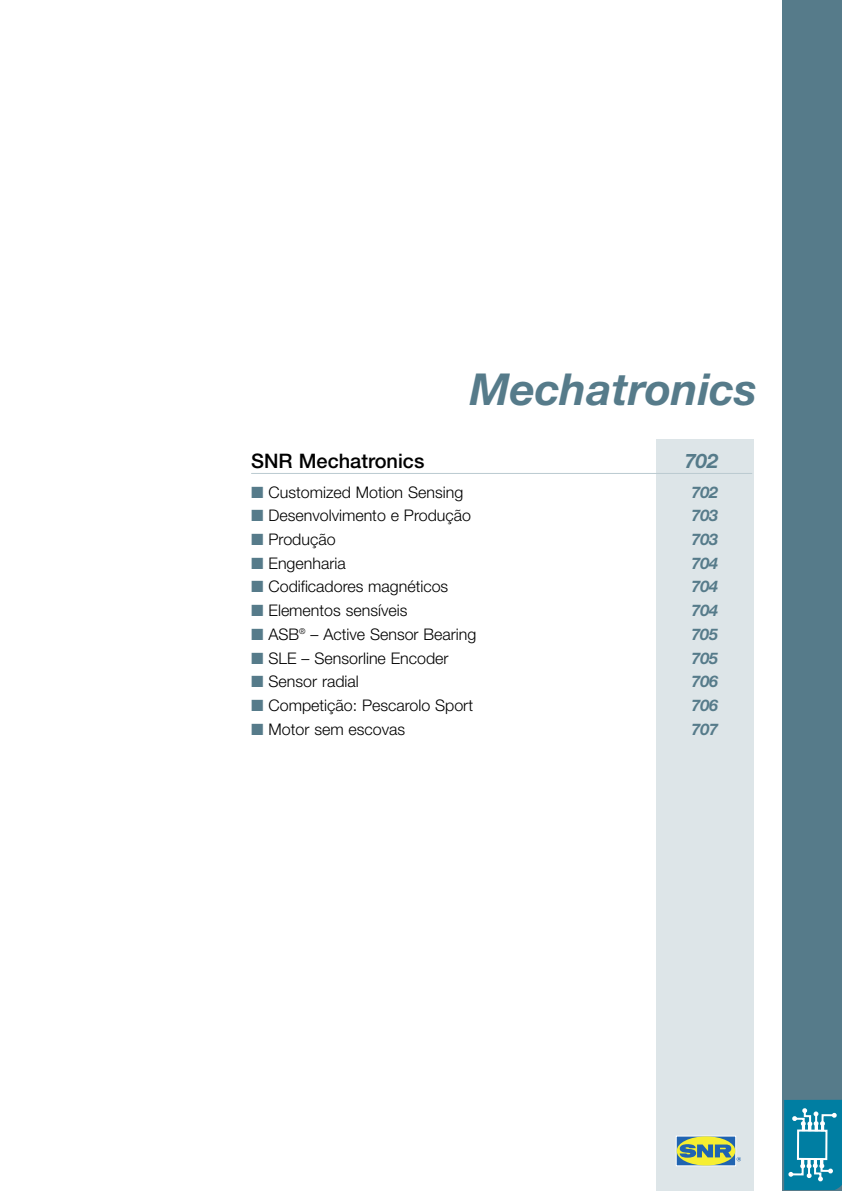
<style>
.page{position:relative;width:842px;height:1191px;background:#fff}
.page>*{position:absolute;margin:0;border:0;box-sizing:border-box;transform-origin:0 0}
.t1{font:italic 700 44px "Helvetica Neue";color:#567b8a}
.t2{font:500 20px "Helvetica Neue";color:#000}
.t3{font:italic 700 20px "Helvetica Neue";color:#567b8a}
.t4{font:300 16px "Helvetica Neue";color:#000}
.t5{font:italic 700 16px "Helvetica Neue";color:#567b8a}
.s1{font-family:"European Pi Three";font-weight:400;font-size:15px;color:#567b8a}
</style>
<div class="page">
<div style="left:782px;top:0;width:60px;height:1191px;background:#567b8a"></div>
<svg style="left:784px;top:1099px;width:57px;height:90px;background:#1f8dac"></svg>
<div style="left:797px;top:1129px;width:30px;height:31px;border:2px solid #fff"></div>
<div style="left:656px;top:439px;width:98px;height:752px;background:#dde5e8"></div>
<hr style="left:251px;top:473px;width:501px;height:1px;background:#bbcad0">
<svg style="left:678px;top:1138px;width:56px;height:26px"></svg>
<div style="left:676px;top:1136px;width:60px;height:30px;border:1px solid #fff"></div>
<div style="left:677px;top:1136px;width:58px;height:29px;background:#f6ee31;border-radius:50%"></div>
<svg style="left:680px;top:1144px;width:61px;height:17px"></svg>
<h1 class="t1" style="left:470px;top:373px;width:289px">Mechatronics</h1>
<p class="t2" style="left:251px;top:454px;width:175px">SNR Mechatronics</p>
<p class="t3" style="left:685px;top:454px;width:35px">702</p>
<p class="t4" style="left:251px;top:486px;width:214px"><span class="s1">-</span> Customized Motion Sensing</p>
<p class="t5" style="left:691px;top:486px;width:28px">702</p>
<p class="t4" style="left:251px;top:510px;width:221px"><span class="s1">-</span> Desenvolvimento e Produção</p>
<p class="t5" style="left:691px;top:510px;width:28px">703</p>
<p class="t4" style="left:251px;top:533px;width:86px"><span class="s1">-</span> Produção</p>
<p class="t5" style="left:691px;top:533px;width:28px">703</p>
<p class="t4" style="left:251px;top:557px;width:96px"><span class="s1">-</span> Engenharia</p>
<p class="t5" style="left:691px;top:557px;width:28px">704</p>
<p class="t4" style="left:251px;top:581px;width:199px"><span class="s1">-</span> Codificadores magnéticos</p>
<p class="t5" style="left:691px;top:581px;width:28px">704</p>
<p class="t4" style="left:251px;top:605px;width:158px"><span class="s1">-</span> Elementos sensíveis</p>
<p class="t5" style="left:691px;top:605px;width:28px">704</p>
<p class="t4" style="left:251px;top:628px;width:227px"><span class="s1">-</span> ASB<sup>®</sup> – Active Sensor Bearing</p>
<p class="t5" style="left:691px;top:628px;width:28px">705</p>
<p class="t4" style="left:251px;top:652px;width:199px"><span class="s1">-</span> SLE – Sensorline Encoder</p>
<p class="t5" style="left:691px;top:652px;width:28px">705</p>
<p class="t4" style="left:251px;top:676px;width:109px"><span class="s1">-</span> Sensor radial</p>
<p class="t5" style="left:691px;top:676px;width:28px">706</p>
<p class="t4" style="left:251px;top:699px;width:223px"><span class="s1">-</span> Competição: Pescarolo Sport</p>
<p class="t5" style="left:691px;top:699px;width:28px">706</p>
<p class="t4" style="left:251px;top:723px;width:155px"><span class="s1">-</span> Motor sem escovas</p>
<p class="t5" style="left:691px;top:723px;width:28px">707</p>
</div>
